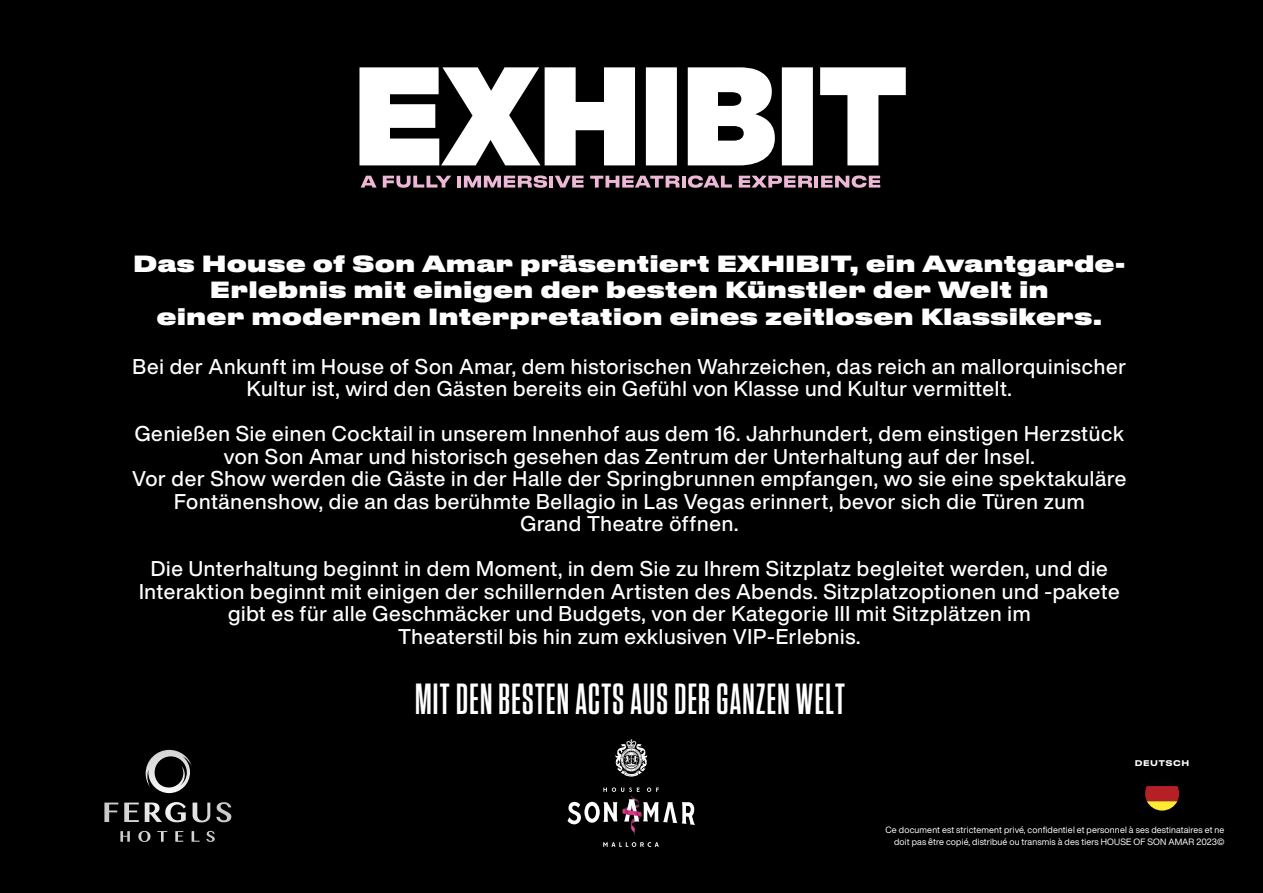
<style>
.page{position:relative;width:1263px;height:893px;background:#000}
.page>*{position:absolute;margin:0;border:0;box-sizing:border-box;transform-origin:0 0}
.t1{font:600 43.5px "Tungsten Condensed";letter-spacing:.03em;color:#fff}
.t2{font:22.05px/26.4px "Druk Text Wide Super";color:#fff;text-align:center}
.t3{font:500 21px/22.5px "Helvetica Now Display";letter-spacing:.035em;color:#fff;text-align:center}
.t4{font:9px/12px "Helvetica Now Display";letter-spacing:.02em;color:#fff}
.t5{font:500 7.8px "Druk Text Wide";letter-spacing:.05em;color:#fff}
</style>
<div class="page">
<svg style="left:359px;top:67px;width:547px;height:98px;fill:#fff"></svg>
<svg style="left:615px;top:739px;width:32px;height:37px"></svg>
<svg style="left:567px;top:787px;width:128px;height:60px"></svg>
<svg style="left:146px;top:750px;width:85px;height:72px"></svg>
<svg style="left:361px;top:176px;width:16px;height:12px"></svg>
<svg style="left:383px;top:176px;width:68px;height:12px"></svg>
<hr style="left:457px;top:176px;width:4px;height:12px;background:#edb8d6">
<svg style="left:464px;top:176px;width:83px;height:12px"></svg>
<hr style="left:549px;top:176px;width:4px;height:12px;background:#edb8d6">
<svg style="left:555px;top:176px;width:29px;height:12px"></svg>
<svg style="left:590px;top:176px;width:90px;height:12px"></svg>
<hr style="left:682px;top:176px;width:4px;height:12px;background:#edb8d6">
<svg style="left:688px;top:175px;width:44px;height:13px"></svg>
<svg style="left:739px;top:176px;width:73px;height:12px"></svg>
<hr style="left:814px;top:176px;width:4px;height:12px;background:#edb8d6">
<svg style="left:821px;top:175px;width:59px;height:13px"></svg>
<svg style="left:1145px;top:786px;width:34px;height:25px"></svg>
<p class="t2" style="left:133px;top:248px;width:994px">Das House of Son Amar präsentiert EXHIBIT, ein Avantgarde-<br>Erlebnis mit einigen der besten Künstler der Welt in<br>einer modernen Interpretation eines zeitlosen Klassikers.</p>
<p class="t3" style="left:133px;top:355px;width:995px">Bei der Ankunft im House of Son Amar, dem historischen Wahrzeichen, das reich an mallorquinischer<br>Kultur ist, wird den Gästen bereits ein Gefühl von Klasse und Kultur vermittelt.</p>
<p class="t3" style="left:132px;top:422px;width:996px">Genießen Sie einen Cocktail in unserem Innenhof aus dem 16. Jahrhundert, dem einstigen Herzstück von Son Amar und historisch gesehen das Zentrum der Unterhaltung auf der Insel.<br>Vor der Show werden die Gäste in der Halle der Springbrunnen empfangen, wo sie eine spektakuläre Fontänenshow, die an das berühmte Bellagio in Las Vegas erinnert, bevor sich die Türen zum<br>Grand Theatre öffnen.</p>
<p class="t3" style="left:139px;top:557px;width:982px">Die Unterhaltung beginnt in dem Moment, in dem Sie zu Ihrem Sitzplatz begleitet werden, und die Interaktion beginnt mit einigen der schillernden Artisten des Abends. Sitzplatzoptionen und -pakete gibt es für alle Geschmäcker und Budgets, von der Kategorie III mit Sitzplätzen im<br>Theaterstil bis hin zum exklusiven VIP-Erlebnis.</p>
<h1 class="t1" style="left:415px;top:678px;width:431px">MIT DEN BESTEN ACTS AUS DER GANZEN WELT</h1>
<p class="t5" style="left:1135px;top:757px;width:56px">DEUTSCH</p>
<p class="t4" style="left:885px;top:824px;width:341px;text-align:right">Ce document est strictement privé, confidentiel et personnel à ses destinataires et ne doit pas être copié, distribué ou transmis à des tiers HOUSE OF SON AMAR 2023©</p>
<p class="t4" style="left:884px;top:824px;width:342px">This document is strictly private, confidential and personal to its recipients and hould not be copied, distributed or passed to any third pa ty. HOUSE OF SON AMAR 2023<sup>©</sup></p>
</div>
